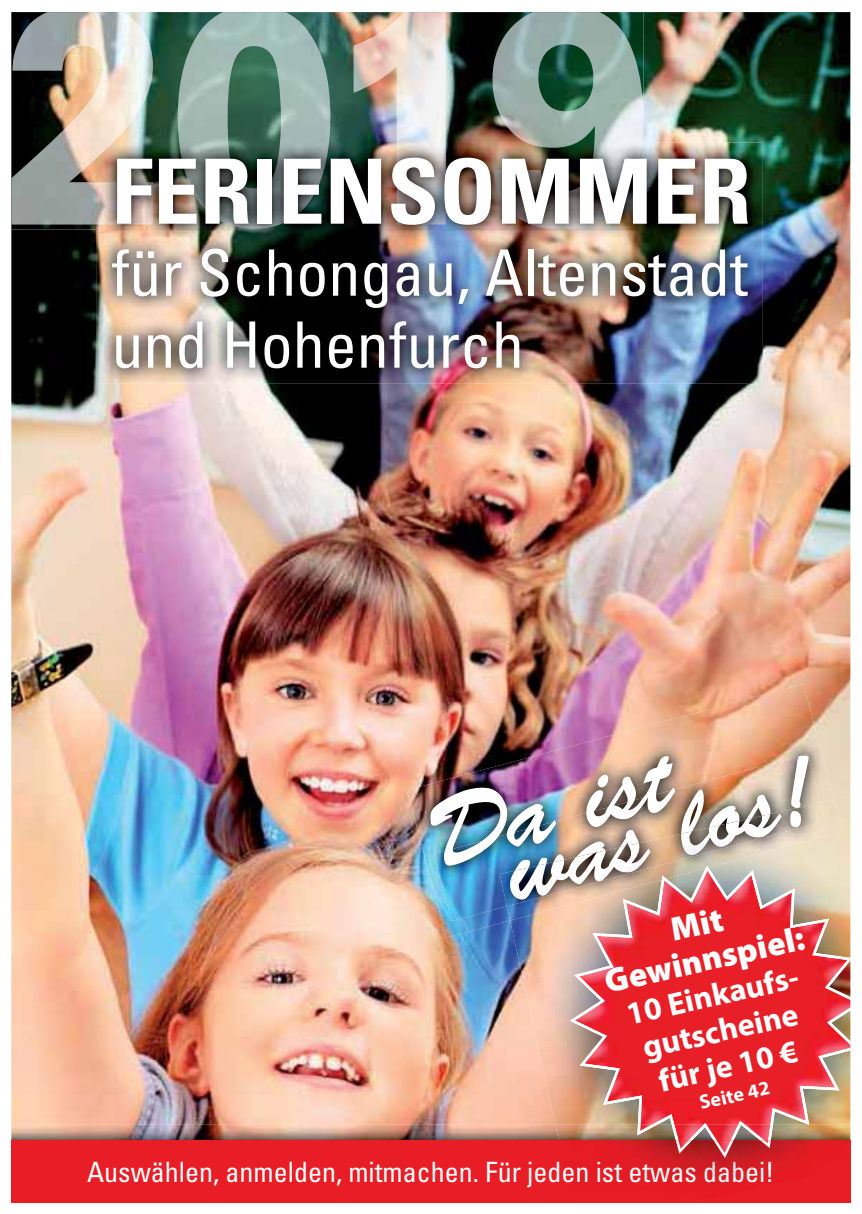
<style>
.page{position:relative;width:862px;height:1214px;background:#fff}
.page>*{position:absolute;margin:0;border:0;box-sizing:border-box;transform-origin:0 0}
.t1{font:900 307.2px "Univers LT Std";color:#fff;scale:.83 1}
.t2{font:97.2px "Brush Script";color:#fff}
.t3{font:700 condensed 90px "Univers LT Std";color:#fff;scale:1.04 1}
.t4{font:condensed 64px/72px "Univers LT Std";color:#fff}
.t5{font:900 34px/36px "Myriad Pro";color:#fff;text-align:center}
.t6{font:700 32px/36px "Myriad Pro";color:#fff}
.t7{font:condensed 28px "Univers LT Std";color:#fff}
.t8{font:700 20px "Myriad Pro";color:#fff}
.s1{color:#f8fbfc}
.s2{color:#f6f9fb}
.s3{color:#ebf0f7}
.s4{color:#dbe4f0}
.s5{color:#eaeff7}
.s6{color:#eef2f7}
.s7{color:#ecf0f7}
</style>
<div class="page">
<img style="left:11px;top:12px;width:839px;height:1113px">
<img style="left:11px;top:1125px;width:544px;height:15px">
<div style="left:11px;top:1140px;width:839px;height:63px;background:#e81d25"></div>
<img style="left:11px;top:12px;width:632px;height:217px">
<img style="left:97px;top:143px;width:666px;height:241px">
<img style="left:97px;top:143px;width:546px;height:86px">
<img style="left:407px;top:684px;width:427px;height:254px">
<img style="left:434px;top:754px;width:387px;height:167px">
<img style="left:510px;top:921px;width:60px;height:204px">
<img style="left:555px;top:1125px;width:295px;height:15px">
<img style="left:559px;top:1140px;width:291px;height:28px">
<img style="left:563px;top:1161px;width:208px;height:17px">
<img style="left:666px;top:796px;width:184px;height:71px">
<img style="left:507px;top:800px;width:336px;height:121px">
<img style="left:500px;top:803px;width:326px;height:103px">
<img style="left:509px;top:807px;width:294px;height:93px">
<img style="left:570px;top:867px;width:280px;height:258px">
<img style="left:637px;top:1125px;width:172px;height:15px">
<img style="left:676px;top:1140px;width:95px;height:18px">
<img style="left:662px;top:866px;width:46px;height:5px">
<img style="left:827px;top:1007px;width:23px;height:38px">
<img style="left:652px;top:1121px;width:20px;height:4px">
<svg style="left:637px;top:1121px;width:15px;height:14px"></svg>
<img style="left:585px;top:1036px;width:250px;height:85px">
<img style="left:579px;top:871px;width:271px;height:129px">
<h1 class="t1" style="left:0;top:-61px;width:790px">2019</h1>
<h3 class="t3" style="left:111px;top:154px;width:617px">FERIENSOMMER</h3>
<h3 class="t4" style="left:111px;top:240px;width:638px">für Schongau, Altenstadt und Hohenfurch</h3>
<h2 class="t2" style="left:500px;top:845px;width:319px;rotate:-15deg">was los!</h2>
<p class="t5" style="left:593px;top:930px;width:205px;rotate:-13deg">Mit<br>Gewinnspiel:</p>
<h2 class="t2" style="left:422px;top:812px;width:250px;rotate:-15deg">Da ist</h2>
<p class="t6" style="left:623px;top:996px;width:177px;rotate:-12deg">10 Einkaufs - gutscheine für je 10 €</p>
<p class="t8" style="left:697px;top:1091px;width:73px;rotate:-12deg">Seite 42</p>
<p class="t7" style="left:87px;top:1160px;width:689px">Auswählen, anmelden, mitmachen. Für jeden ist e<span class="s1">tw</span><span class="s2">a</span><span class="s3">s</span> <span class="s4">d</span><span class="s5">a</span><span class="s4">b</span><span class="s6">e</span><span class="s3">i</span><span class="s7">!</span></p>
</div>
